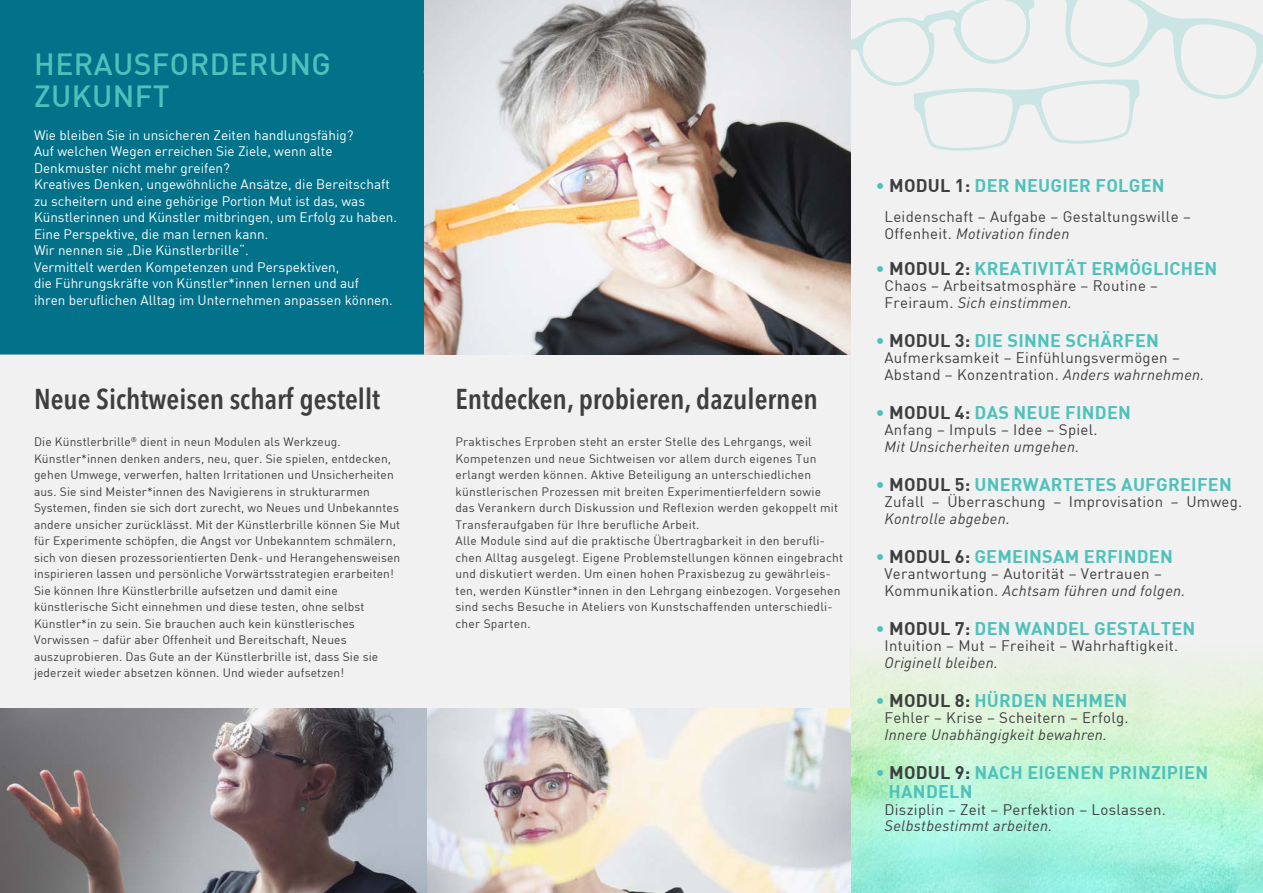
<style>
.page{position:relative;width:1263px;height:893px;background:#fff}
.page>*{position:absolute;margin:0;border:0;box-sizing:border-box;transform-origin:0 0}
.t1{font:500 30px/31.5px "DIN";letter-spacing:.015em;color:#4fc1bb}
.t2{font:600 condensed 28.5px "Avenir Next LT Pro";color:#3e3d40}
.t3{font:700 18px "DIN";letter-spacing:.015em;color:#4fc1bb}
.t4{font:700 18px "DIN";letter-spacing:.015em;color:#3e3d40}
.t5{font:15px/16.5px "DIN";letter-spacing:.02em;color:#3e3d40}
.t6{font:italic 15px "DIN";letter-spacing:.02em;color:#3e3d40}
.t7{font:13.5px/16.5px "DIN";color:#fff}
.t8{font:12px/16.5px "DIN";letter-spacing:.01em;color:#3e3d40}
.s1{color:#4fc1bb}
.s2{color:#3e3d40}
.s3{font-style:italic}
</style>
<div class="page">
<div style="left:850px;top:0;width:413px;height:893px;background:#f1f1f1"></div>
<img style="left:850px;top:651px;width:413px;height:242px">
<div style="left:0;top:0;width:425px;height:354px;background:#02728b"></div>
<div style="left:426px;top:119px;width:424px;height:623px;background:#f1f1f1"></div>
<div style="left:0;top:354px;width:426px;height:388px;background:#f1f1f1"></div>
<img style="left:1px;top:709px;width:849px;height:184px">
<img style="left:425px;top:0;width:425px;height:354px">
<svg style="left:847px;top:0;width:416px;height:152px"></svg>
<h1 class="t1" style="left:34px;top:48px;width:298px">HERAUSFORDERUNG<br>ZUKUNFT</h1>
<p class="t7" style="left:34px;top:126px;width:365px">Wie bleiben Sie in unsicheren Zeiten handlungsfähig?<br>Auf welchen Wegen erreichen Sie Ziele, wenn alte Denkmuster nicht mehr greifen?<br>Kreatives Denken, ungewöhnliche Ansätze, die Bereitschaft zu scheitern und eine gehörige Portion Mut ist das, was Künstlerinnen und Künstler mitbringen, um Erfolg zu haben.<br>Eine Perspektive, die man lernen kann.<br>Wir nennen sie „Die Künstlerbrille“.<br>Vermittelt werden Kompetenzen und Perspektiven,<br>die Führungskräfte von Künstler*innen lernen und auf<br>ihren beruflichen Alltag im Unternehmen anpassen können.</p>
<h2 class="t2" style="left:34px;top:381px;width:348px">Neue Sichtweisen scharf gestellt</h2>
<p class="t8" style="left:34px;top:433px;width:368px">Die Künstlerbrille<sup>®</sup> dient in neun Modulen als Werkzeug.<br>Künstler*innen denken anders, neu, quer. Sie spielen, entdecken, gehen Umwege, verwerfen, halten Irritationen und Unsicherheiten aus. Sie sind Meister*innen des Navigierens in strukturarmen Systemen, finden sie sich dort zurecht, wo Neues und Unbekanntes andere unsicher zurücklässt. Mit der Künstlerbrille können Sie Mut für Experimente schöpfen, die Angst vor Unbekanntem schmälern, sich von diesen prozessorientierten Denk- und Herangehensweisen inspirieren lassen und persönliche Vorwärtsstrategien erarbeiten!<br>Sie können Ihre Künstlerbrille aufsetzen und damit eine künstlerische Sicht einnehmen und diese testen, ohne selbst Künstler*in zu sein. Sie brauchen auch kein künstlerisches Vorwissen – dafür aber Offenheit und Bereitschaft, Neues auszuprobieren. Das Gute an der Künstlerbrille ist, dass Sie sie jederzeit wieder absetzen können. Und wieder aufsetzen!</p>
<h2 class="t2" style="left:455px;top:381px;width:364px">Entdecken, probieren, dazulernen</h2>
<p class="t8" style="left:455px;top:433px;width:389px">Praktisches Erproben steht an erster Stelle des Lehrgangs, weil Kompetenzen und neue Sichtweisen vor allem durch eigenes Tun erlangt werden können. Aktive Beteiligung an unterschiedlichen künstlerischen Prozessen mit breiten Experimentierfeldern sowie das Verankern durch Diskussion und Reflexion werden gekoppelt mit Transferaufgaben für Ihre berufliche Arbeit.<br>Alle Module sind auf die praktische Übertragbarkeit in den berufli&shy;chen Alltag ausgelegt. Eigene Problemstellungen können eingebracht und diskutiert werden. Um einen hohen Praxisbezug zu gewährleis&shy;ten, werden Künstler*innen in den Lehrgang einbezogen. Vorgesehen sind sechs Besuche in Ateliers von Kunstschaffenden unterschiedli&shy;cher Sparten.</p>
<h3 class="t4" style="left:876px;top:174px;width:52px"><span class="s1">•</span>MODUL</h3>
<h3 class="t3" style="left:955px;top:174px;width:32px"><span class="s2">1:</span> DER</h3>
<h3 class="t3" style="left:1014px;top:174px;width:12px">NEUGIER</h3>
<h3 class="t3" style="left:1095px;top:174px;width:35px">FOLGEN</h3>
<p class="t5" style="left:884px;top:208px;width:308px">Leidenschaft – Aufgabe – Gestaltungswille –<br>Offenheit. <span class="s3">Motivation finden</span></p>
<h3 class="t3" style="left:876px;top:256px;width:122px">• <span class="s2">MODUL 2:</span> KREATI</h3>
<h3 class="t3" style="left:1038px;top:256px;width:67px">VITÄT ERM</h3>
<h3 class="t3" style="left:1129px;top:256px;width:64px">ÖGLICHEN</h3>
<p class="t5" style="left:884px;top:277px;width:275px">Chaos – Arbeitsatmosphäre – Routine –<br>Freiraum. <span class="s3">Sich einstimmen.</span></p>
<h3 class="t4" style="left:876px;top:328px;width:109px"><span class="s1">•</span> MODUL 3:<span class="s1">DIE</span></h3>
<h3 class="t3" style="left:1007px;top:328px;width:12px">SINNE</h3>
<h3 class="t3" style="left:1066px;top:328px;width:59px">SCHÄRFEN</h3>
<p class="t5" style="left:884px;top:349px;width:321px">Aufmerksamkeit – Einfühlungsvermögen –<br>Abstand – Konzentration. <span class="s3">Anders wahrnehmen.</span></p>
<h3 class="t4" style="left:876px;top:400px;width:111px"><span class="s1">•</span> MODUL 4: <span class="s1">DAS</span></h3>
<h3 class="t3" style="left:1013px;top:400px;width:13px">NEUE</h3>
<h3 class="t3" style="left:1065px;top:400px;width:12px">FINDEN</h3>
<p class="t5" style="left:884px;top:421px;width:215px">Anfang – Impuls – Idee – Spiel.</p>
<p class="t6" style="left:884px;top:437px;width:196px">Mit Unsicherheiten umgehen.</p>
<h3 class="t3" style="left:876px;top:472px;width:112px">• <span class="s2">MODUL 5:</span>UNERWARTETES</h3>
<h3 class="t3" style="left:1121px;top:472px;width:12px">AUFGREIFEN</h3>
<p class="t5" style="left:884px;top:493px;width:359px">Zufall – Überraschung – Improvisation – Umweg.</p>
<p class="t6" style="left:884px;top:509px;width:127px">Kontrolle abgeben.</p>
<h3 class="t3" style="left:876px;top:544px;width:111px">• <span class="s2">MODUL 6:</span>GEMEINSAM</h3>
<h3 class="t3" style="left:1084px;top:544px;width:12px">ERFINDEN</h3>
<p class="t5" style="left:884px;top:565px;width:302px">Verantwortung – Autorität – Vertrauen –<br>Kommunikation. <span class="s3">Achtsam führen und folgen.</span></p>
<h3 class="t4" style="left:876px;top:616px;width:111px"><span class="s1">•</span> MODUL 7: <span class="s1">DEN</span></h3>
<h3 class="t3" style="left:1015px;top:616px;width:14px">WANDEL</h3>
<h3 class="t3" style="left:1094px;top:616px;width:12px">GESTALTEN</h3>
<p class="t5" style="left:884px;top:637px;width:295px">Intuition – Mut – Freiheit – Wahrhaftigkeit.</p>
<p class="t6" style="left:884px;top:653px;width:115px">Originell bleiben.</p>
<h3 class="t3" style="left:876px;top:688px;width:112px">• <span class="s2">MODUL 8:</span>HÜRDEN</h3>
<h3 class="t3" style="left:1052px;top:688px;width:14px">NEHMEN</h3>
<p class="t5" style="left:884px;top:709px;width:246px">Fehler – Krise – Scheitern – Erfolg.</p>
<p class="t6" style="left:884px;top:725px;width:224px">Innere Unabhängigkeit bewahren.</p>
<h3 class="t3" style="left:876px;top:760px;width:163px">•<span class="s2">MODUL 9:</span>NACH EIGENEN</h3>
<h3 class="t3" style="left:1109px;top:760px;width:11px">PRIN</h3>
<h3 class="t3" style="left:1151px;top:760px;width:20px">ZIPIEN</h3>
<h3 class="t3" style="left:889px;top:780px;width:13px">HANDELN</h3>
<p class="t5" style="left:884px;top:801px;width:283px">Disziplin – Zeit – Perfektion – Loslassen.</p>
<p class="t6" style="left:884px;top:816px;width:169px">Selbstbestimmt arbeiten.</p>
</div>
